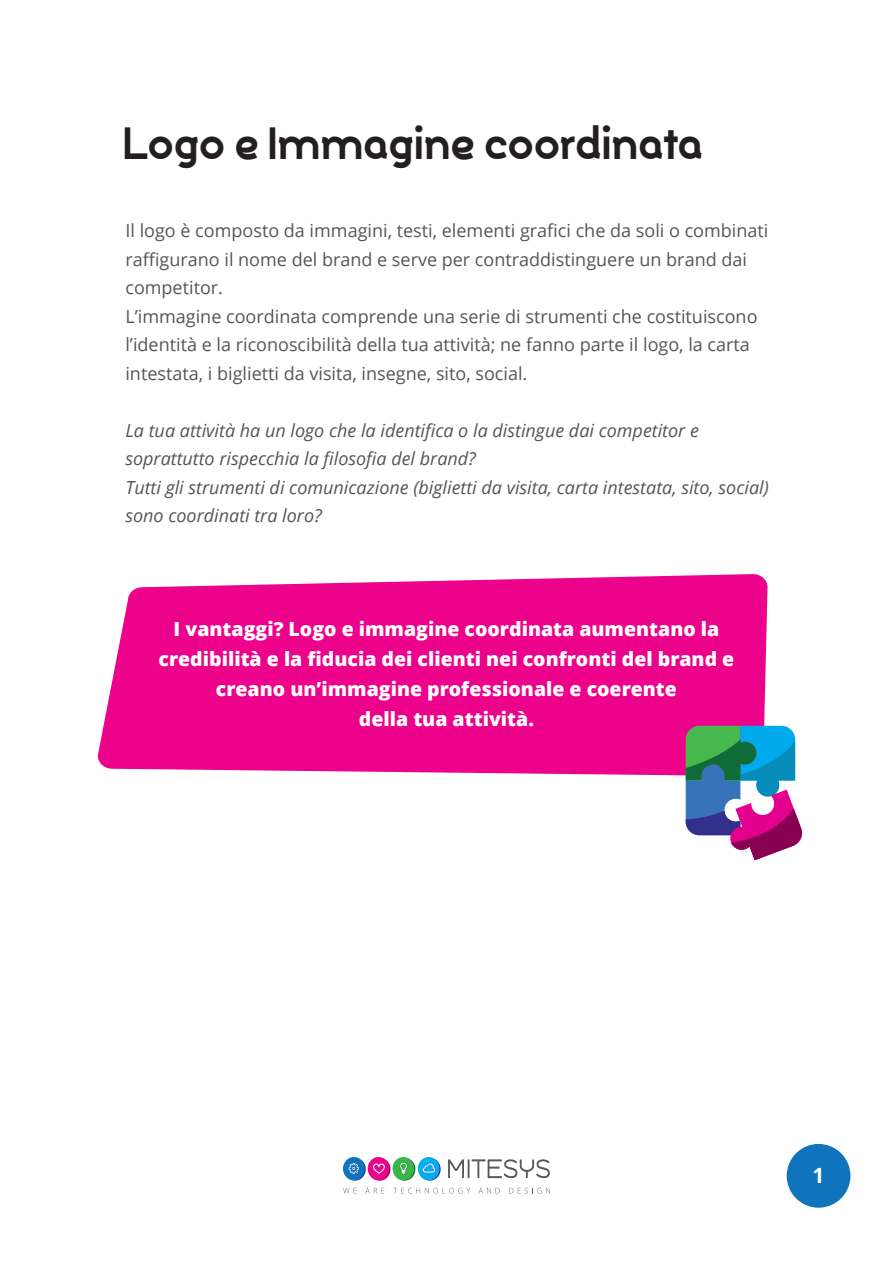
<style>
.page{position:relative;width:893px;height:1263px;background:#fff}
.page>*{position:absolute;margin:0;border:0;box-sizing:border-box;transform-origin:0 0}
.t1{font:800 45px "Silo";color:#231f20}
.t2{font:700 21px "Open Sans";color:#fff}
.t3{font:800 19.5px/30px "Open Sans";color:#fff;text-align:center}
.t4{font:18px/28.5px "Open Sans";color:#545557}
.t5{font:italic 18px/28.5px "Open Sans";color:#545557}
</style>
<div class="page">
<svg style="left:98px;top:574px;width:670px;height:202px;background:#ee1594"></svg>
<svg style="left:448px;top:1159px;width:102px;height:19px"></svg>
<svg style="left:343px;top:1188px;width:13px;height:5px"></svg>
<svg style="left:365px;top:1188px;width:19px;height:5px"></svg>
<svg style="left:393px;top:1188px;width:77px;height:5px"></svg>
<svg style="left:479px;top:1188px;width:21px;height:5px"></svg>
<svg style="left:509px;top:1188px;width:41px;height:5px"></svg>
<svg style="left:369px;top:1158px;width:21px;height:22px"></svg>
<div style="left:368px;top:1157px;width:21px;height:23px;background:#ed028c;border-radius:50%"></div>
<svg style="left:394px;top:1158px;width:21px;height:22px"></svg>
<div style="left:393px;top:1157px;width:21px;height:23px;background:#3ab54a;border-radius:50%"></div>
<svg style="left:419px;top:1158px;width:22px;height:22px"></svg>
<div style="left:418px;top:1157px;width:21px;height:23px;background:#00aeef;border-radius:50%"></div>
<svg style="left:344px;top:1158px;width:22px;height:22px"></svg>
<div style="left:343px;top:1157px;width:22px;height:23px;background:#1074bc;border-radius:50%"></div>
<svg style="left:373px;top:1163px;width:12px;height:11px"></svg>
<svg style="left:423px;top:1163px;width:12px;height:10px"></svg>
<svg style="left:400px;top:1163px;width:7px;height:11px"></svg>
<svg style="left:349px;top:1163px;width:10px;height:11px"></svg>
<div style="left:787px;top:1144px;width:63px;height:64px;background:#1074bc;border-radius:50%"></div>
<svg style="left:686px;top:726px;width:116px;height:134px"></svg>
<p class="t1" style="left:123px;top:113px;width:581px">Logo e Immagine coordinata</p>
<p class="t4" style="left:125px;top:216px;width:644px">Il logo è composto da immagini, testi, elementi grafici che da soli o combinati raffigurano il nome del brand e serve per contraddistinguere un brand dai competitor.</p>
<p class="t4" style="left:125px;top:301px;width:634px">L’immagine coordinata comprende una serie di strumenti che costituiscono l’identità e la riconoscibilità della tua attività; ne fanno parte il logo, la carta intestata, i biglietti da visita, insegne, sito, social.</p>
<p class="t5" style="left:125px;top:415px;width:575px">La tua attività ha un logo che la identifica o la distingue dai competitor e soprattutto rispecchia la filosofia del brand?</p>
<p class="t5" style="left:125px;top:472px;width:645px">Tutti gli strumenti di comunicazione (biglietti da visita, carta intestata, sito, social) sono coordinati tra loro?</p>
<p class="t3" style="left:159px;top:613px;width:577px">I vantaggi? Logo e immagine coordinata aumentano la credibilità e la fiducia dei clienti nei confronti del brand e creano un’immagine professionale e coerente</p>
<p class="t3" style="left:359px;top:703px;width:177px">della tua attività.</p>
<p class="t2" style="left:813px;top:1161px;width:13px">1</p>
</div>
